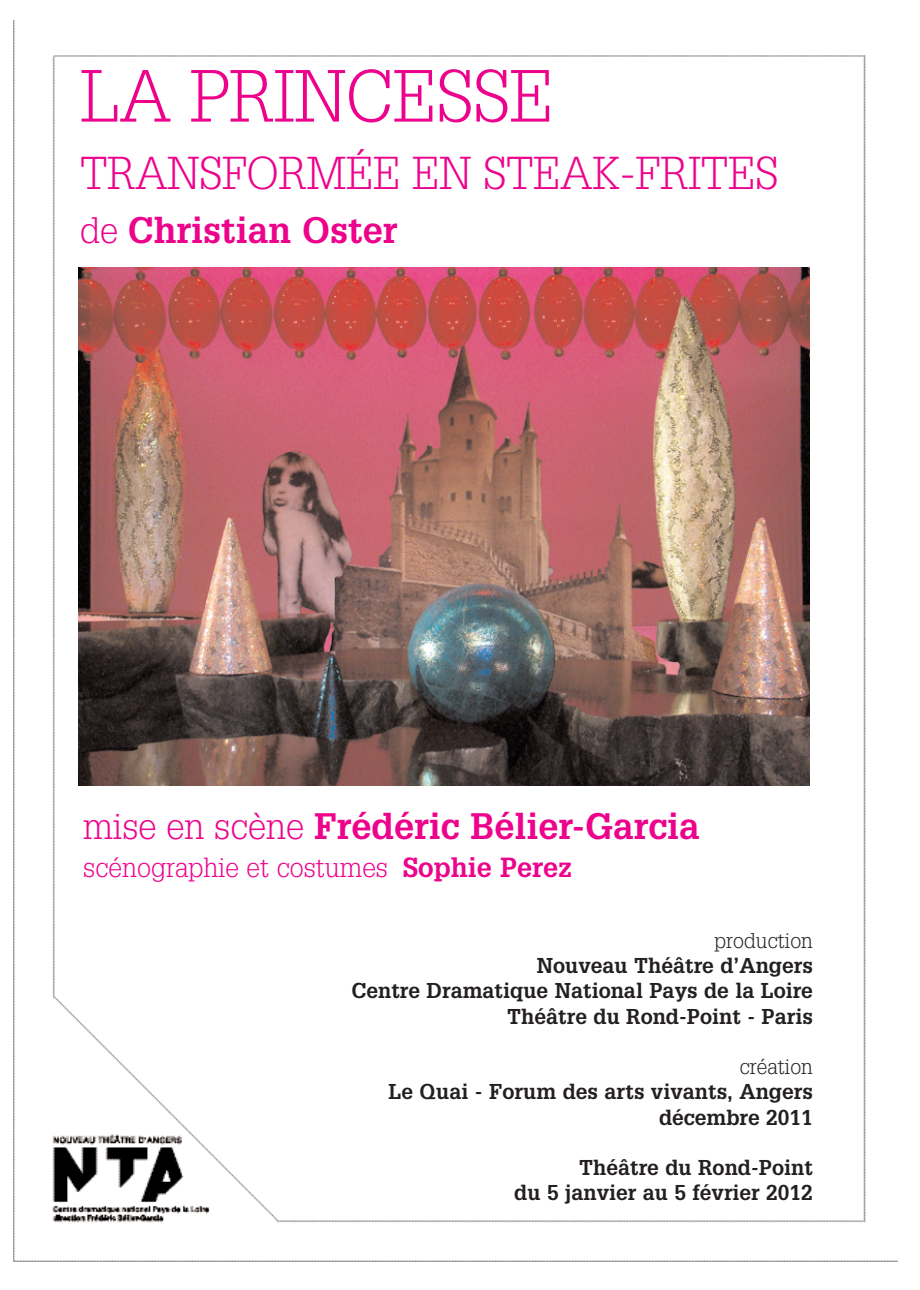
<style>
.page{position:relative;width:920px;height:1290px;background:#fff}
.page>*{position:absolute;margin:0;border:0;box-sizing:border-box;transform-origin:0 0}
.t1{font:300 72px "Glypha";letter-spacing:-.01em;color:#ed028c}
.t2{font:300 45px "Glypha";letter-spacing:-.01em;color:#ed028c}
.t3{font:700 36px "Glypha";color:#ed028c}
.t4{font:300 27px "Glypha";color:#ed028c}
.t5{font:700 21px/25.2px "Glypha";color:#231f20;text-align:right}
.t6{font:300 21px "Glypha";color:#231f20}
.s1{font-weight:300}
.s2{font-weight:700}
</style>
<div class="page">
<img style="left:14px;top:21px;width:884px;height:1240px">
<img style="left:78px;top:267px;width:732px;height:519px">
<h1 class="t1" style="left:80px;top:70px;width:475px">LA PRINCESSE</h1>
<h2 class="t2" style="left:80px;top:156px;width:700px">TRANSFORMÉE EN STEAK-FRITES</h2>
<h3 class="t3" style="left:80px;top:210px;width:319px"><span class="s1">de</span> Christian Oster</h3>
<h3 class="t3" style="left:83px;top:806px;width:618px"><span class="s1">mise en scène</span> Frédéric Bélier-Garcia</h3>
<p class="t4" style="left:83px;top:857px;width:490px">scénographie et costumes <span class="s2">Sophie Perez</span></p>
<p class="t6" style="left:715px;top:933px;width:100px">production</p>
<p class="t5" style="left:351px;top:953px;width:463px">Nouveau Théâtre d’Angers<br>Centre Dramatique National Pays de la Loire<br>Théâtre du Rond-Point - Paris</p>
<p class="t6" style="left:739px;top:1059px;width:75px">création</p>
<p class="t5" style="left:389px;top:1079px;width:426px">Le Quai - Forum des arts vivants, Angers décembre 2011</p>
<p class="t5" style="left:514px;top:1155px;width:300px">Théâtre du Rond-Point<br>du 5 janvier au 5 février 2012</p>
</div>
